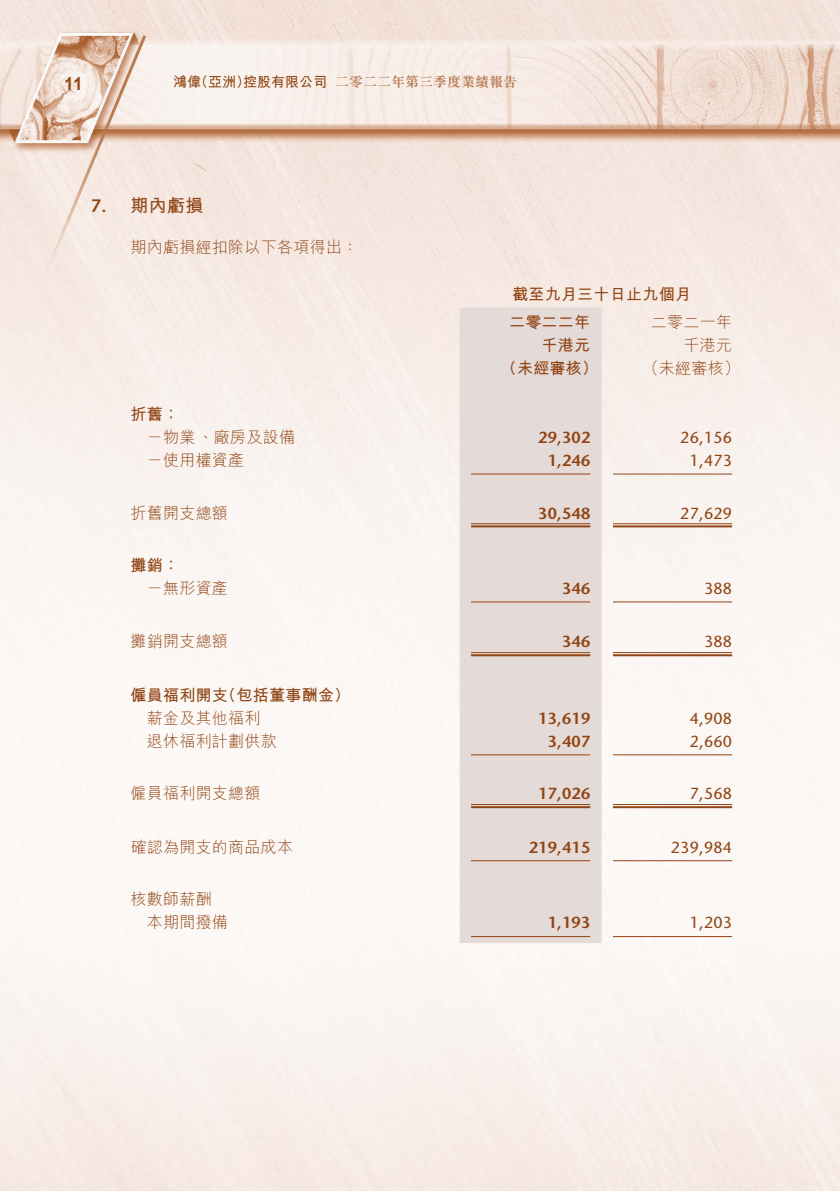
<style>
.page{position:relative;width:840px;height:1191px;background:#fff}
.page>*{position:absolute;margin:0;border:0;box-sizing:border-box;transform-origin:0 0}
.t1{font:700 18px "M Hei HK";color:#914514}
.t2{font:700 18px "Arial";color:#914514;scale:.9 1}
.t3{font:600 18px "Stone Sans Std";color:#914514}
.t4{font:300 16px "M Hei HK";letter-spacing:.015em;color:#914514}
.t5{font:600 16px "Stone Sans Std";letter-spacing:.015em;color:#914514}
.t6{font:500 16px "Stone Sans Std";letter-spacing:.015em;color:#914514}
.t7{font:700 16px "M Hei HK";letter-spacing:.015em;color:#914514}
.t8{font:700 14px "M Sung HK";color:#b67952}
.t9{font:700 14px "M Hei HK";color:#914514}
</style>
<div class="page">
<img style="left:0;top:0;width:839px;height:1191px">
<div style="left:459px;top:307px;width:142px;height:636px;background:#e4dad7"></div>
<hr style="left:471px;top:473px;width:119px;height:1px;background:#914514">
<hr style="left:612px;top:473px;width:119px;height:1px;background:#914514">
<hr style="left:471px;top:523px;width:119px;height:1px;background:#914514">
<hr style="left:471px;top:525px;width:119px;height:2px;background:#914514">
<hr style="left:612px;top:523px;width:119px;height:1px;background:#914514">
<hr style="left:612px;top:525px;width:119px;height:2px;background:#914514">
<hr style="left:471px;top:601px;width:119px;height:1px;background:#914514">
<hr style="left:612px;top:601px;width:119px;height:1px;background:#914514">
<hr style="left:471px;top:652px;width:119px;height:1px;background:#914514">
<hr style="left:471px;top:654px;width:119px;height:2px;background:#914514">
<hr style="left:612px;top:652px;width:119px;height:1px;background:#914514">
<hr style="left:612px;top:654px;width:119px;height:2px;background:#914514">
<hr style="left:471px;top:754px;width:119px;height:1px;background:#914514">
<hr style="left:612px;top:754px;width:119px;height:1px;background:#914514">
<hr style="left:471px;top:804px;width:119px;height:1px;background:#914514">
<hr style="left:471px;top:806px;width:119px;height:2px;background:#914514">
<hr style="left:612px;top:804px;width:119px;height:1px;background:#914514">
<hr style="left:612px;top:806px;width:119px;height:2px;background:#914514">
<hr style="left:471px;top:860px;width:119px;height:1px;background:#914514">
<hr style="left:612px;top:860px;width:119px;height:1px;background:#914514">
<hr style="left:471px;top:936px;width:119px;height:1px;background:#914514">
<hr style="left:612px;top:936px;width:119px;height:1px;background:#914514">
<p class="t2" style="left:64px;top:71px;width:22px">11</p>
<p class="t9" style="left:173px;top:72px;width:29px">鴻偉</p>
<p class="t9" style="left:243px;top:72px;width:85px">控股有限公司</p>
<p class="t9" style="left:194px;top:72px;width:57px">（亞洲）</p>
<p class="t8" style="left:335px;top:72px;width:183px">二零二二年第三季度業績報告</p>
<p class="t3" style="left:91px;top:195px;width:17px">7.</p>
<p class="t1" style="left:130px;top:192px;width:74px">期內虧損</p>
<p class="t4" style="left:130px;top:236px;width:229px">期內虧損經扣除以下各項得出：</p>
<p class="t7" style="left:130px;top:403px;width:50px">折舊：</p>
<p class="t4" style="left:147px;top:426px;width:150px">－物業、廠房及設備</p>
<p class="t4" style="left:147px;top:449px;width:99px">－使用權資產</p>
<p class="t4" style="left:130px;top:501px;width:99px">折舊開支總額</p>
<p class="t7" style="left:130px;top:554px;width:50px">攤銷：</p>
<p class="t4" style="left:147px;top:577px;width:83px">－無形資產</p>
<p class="t4" style="left:130px;top:630px;width:99px">攤銷開支總額</p>
<p class="t7" style="left:220px;top:684px;width:131px">（包括董事酬金(</p>
<p class="t7" style="left:130px;top:684px;width:99px">僱員福利開支</p>
<p class="t4" style="left:147px;top:707px;width:115px">薪金及其他福利</p>
<p class="t4" style="left:147px;top:730px;width:131px">退休福利計劃供款</p>
<p class="t4" style="left:130px;top:782px;width:131px">僱員福利開支總額</p>
<p class="t4" style="left:130px;top:836px;width:164px">確認為開支的商品成本</p>
<p class="t4" style="left:130px;top:888px;width:83px">核數師薪酬</p>
<p class="t4" style="left:147px;top:911px;width:83px">本期間撥備</p>
<p class="t7" style="left:512px;top:282px;width:180px">截至九月三十日止九個月</p>
<p class="t4" style="left:650px;top:311px;width:83px">二零二一年</p>
<p class="t7" style="left:509px;top:311px;width:83px">二零二二年</p>
<p class="t7" style="left:541px;top:334px;width:50px">千港元</p>
<p class="t4" style="left:683px;top:334px;width:50px">千港元</p>
<p class="t7" style="left:500px;top:357px;width:99px">（未經審核）</p>
<p class="t4" style="left:642px;top:357px;width:99px">（未經審核(</p>
<p class="t5" style="left:538px;top:428px;width:53px">29,302</p>
<p class="t6" style="left:679px;top:428px;width:53px">26,156</p>
<p class="t5" style="left:547px;top:451px;width:44px">1,246</p>
<p class="t6" style="left:689px;top:451px;width:44px">1,473</p>
<p class="t5" style="left:538px;top:503px;width:53px">30,548</p>
<p class="t6" style="left:679px;top:503px;width:53px">27,629</p>
<p class="t5" style="left:561px;top:579px;width:30px">346</p>
<p class="t6" style="left:703px;top:579px;width:30px">388</p>
<p class="t5" style="left:561px;top:632px;width:30px">346</p>
<p class="t6" style="left:703px;top:632px;width:30px">388</p>
<p class="t5" style="left:538px;top:709px;width:53px">13,619</p>
<p class="t6" style="left:689px;top:709px;width:44px">4,908</p>
<p class="t5" style="left:547px;top:732px;width:44px">3,407</p>
<p class="t6" style="left:689px;top:732px;width:44px">2,660</p>
<p class="t5" style="left:538px;top:784px;width:53px">17,026</p>
<p class="t6" style="left:689px;top:784px;width:44px">7,568</p>
<p class="t5" style="left:528px;top:838px;width:63px">219,415</p>
<p class="t6" style="left:670px;top:838px;width:63px">239,984</p>
<p class="t5" style="left:547px;top:913px;width:44px">1,193</p>
<p class="t6" style="left:689px;top:913px;width:44px">1,203</p>
</div>
